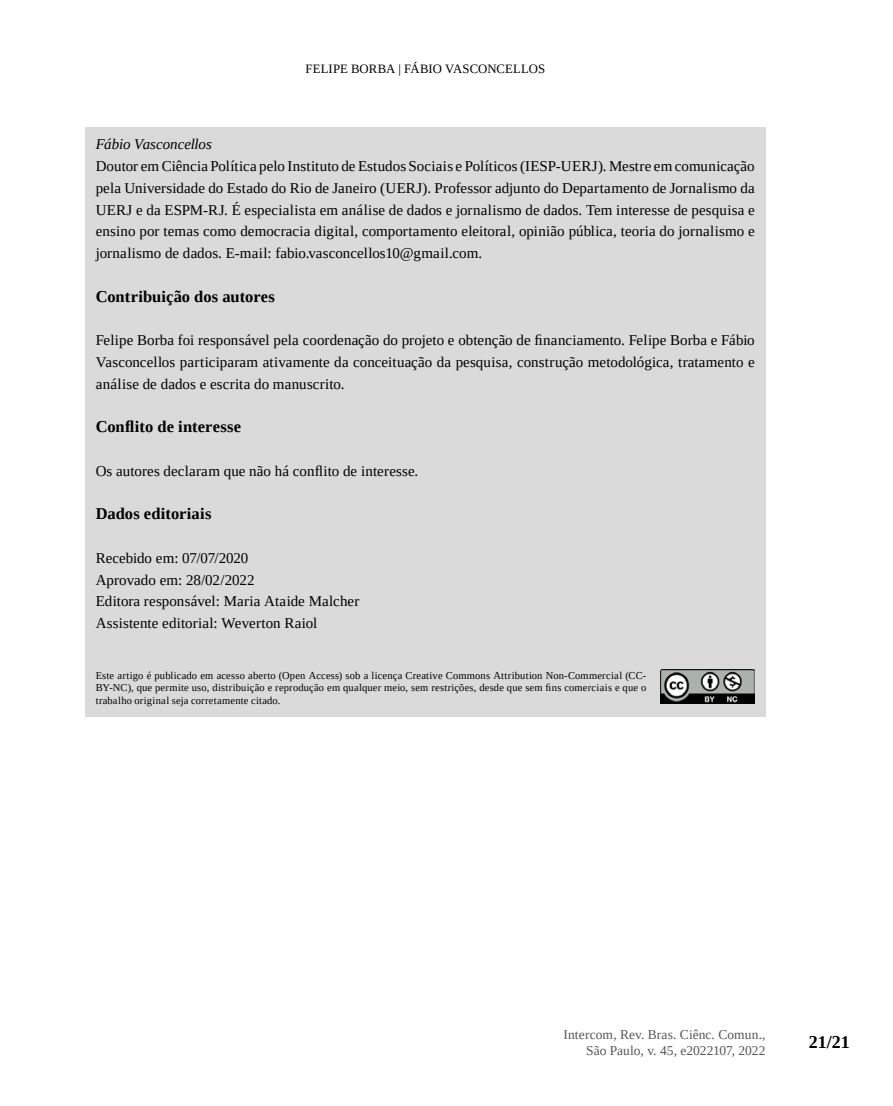
<style>
.page{position:relative;width:893px;height:1106px;background:#fff}
.page>*{position:absolute;margin:0;border:0;box-sizing:border-box;transform-origin:0 0}
.t1{font:700 18px "Liberation Serif";color:#000}
.t2{font:700 16.5px "Liberation Serif";letter-spacing:.005em;color:#000}
.t3{font:15px/21.8px "Liberation Serif";letter-spacing:.005em;color:#000;text-align:justify}
.t4{font:italic 15px "Liberation Serif";letter-spacing:-.005em;color:#000}
.t5{font:13.5px/16.2px "Liberation Serif";letter-spacing:.005em;color:#575756;text-align:right}
.t6{font:12.75px "Liberation Serif";color:#000}
.t7{font:10.5px/12.6px "Liberation Serif";letter-spacing:.02em;color:#000;text-align:justify}
</style>
<div class="page">
<div style="left:85px;top:128px;width:680px;height:588px;background:#dadada"></div>
<img style="left:661px;top:670px;width:94px;height:33px">
<p class="t6" style="left:305px;top:60px;width:241px">FELIPE BORBA | FÁBIO VASCONCELLOS</p>
<p class="t4" style="left:96px;top:135px;width:118px">Fábio Vasconcellos</p>
<p class="t3" style="left:96px;top:155px;width:661px">Doutor em Ciência Política pelo Instituto de Estudos Sociais e Políticos (IESP-UERJ). Mestre em comunicação pela Universidade do Estado do Rio de Janeiro (UERJ). Professor adjunto do Departamento de Jornalismo da UERJ e da ESPM-RJ. É especialista em análise de dados e jornalismo de dados. Tem interesse de pesquisa e ensino por temas como democracia digital, comportamento eleitoral, opinião pública, teoria do jornalismo e jornalismo de dados. E-mail: fabio.vasconcellos10@gmail.com.</p>
<p class="t2" style="left:96px;top:285px;width:181px">Contribuição dos autores</p>
<p class="t3" style="left:96px;top:329px;width:661px">Felipe Borba foi responsável pela coordenação do projeto e obtenção de financiamento. Felipe Borba e Fábio Vasconcellos participaram ativamente da conceituação da pesquisa, construção metodológica, tratamento e análise de dados e escrita do manuscrito.</p>
<p class="t2" style="left:96px;top:415px;width:147px">Conflito de interesse</p>
<p class="t3" style="left:96px;top:460px;width:324px">Os autores declaram que não há conflito de interesse.</p>
<p class="t2" style="left:96px;top:502px;width:117px">Dados editoriais</p>
<p class="t3" style="left:96px;top:547px;width:265px;text-align:left">Recebido em: 07/07/2020<br>Aprovado em: 28/02/2022<br>Editora responsável: Maria Ataide Malcher Assistente editorial: Weverton Raiol</p>
<p class="t7" style="left:96px;top:668px;width:552px">Este artigo é publicado em acesso aberto (Open Access) sob a licença Creative Commons Attribution Non-Commercial (CC-BY-NC), que permite uso, distribuição e reprodução em qualquer meio, sem restrições, desde que sem fins comerciais e que o trabalho original seja corretamente citado.</p>
<p class="t5" style="left:563px;top:1026px;width:204px">Intercom, Rev. Bras. Ciênc. Comun.,<br>São Paulo, v. 45, e2022107, 2022</p>
<p class="t1" style="left:809px;top:1030px;width:43px">21/21</p>
</div>
